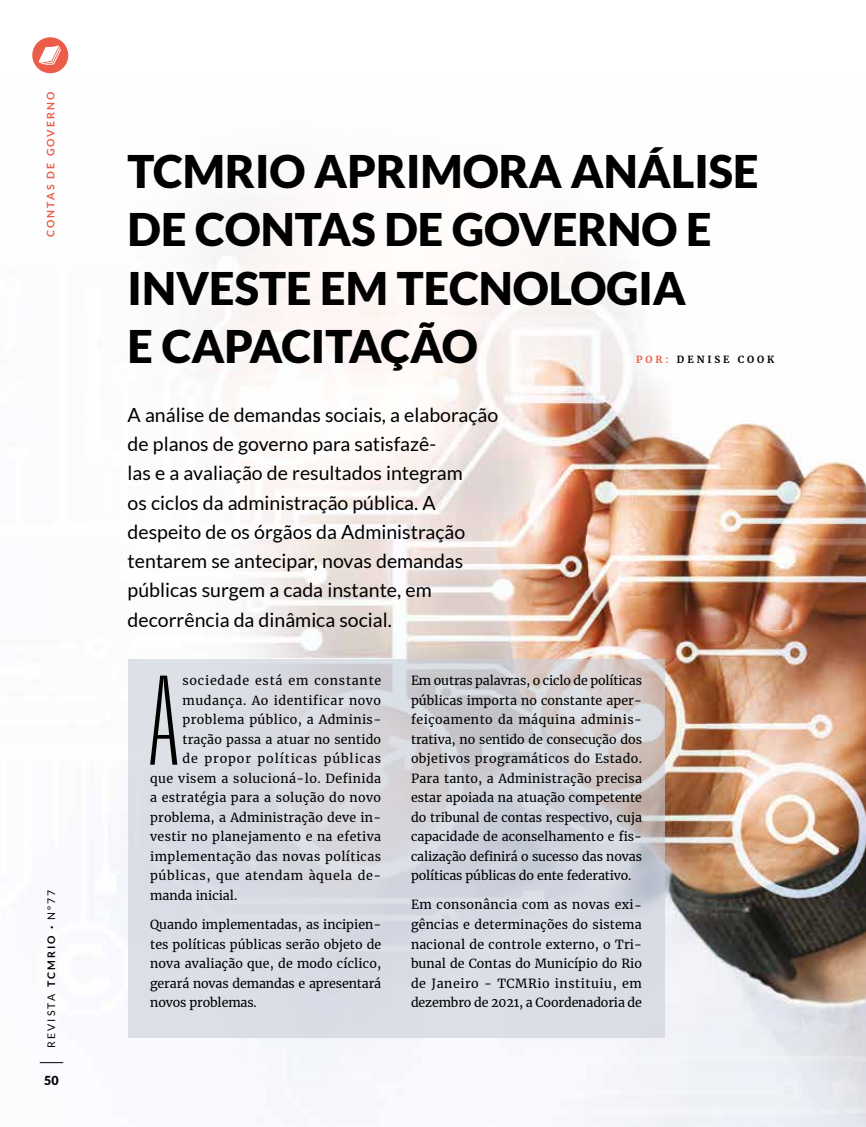
<style>
.page{position:relative;width:866px;height:1127px;background:#fff}
.page>*{position:absolute;margin:0;border:0;box-sizing:border-box;transform-origin:0 0}
.t1{font:100 ultra-condensed 123.45px "Univers LT Std";color:#000}
.t2{font:900 45px/58.5px "Lato";color:#000}
.t3{font:19.5px/29.2px "Lato";color:#000}
.t4{font:12.45px/19.5px "Merriweather";letter-spacing:.03em;color:#000;text-align:justify}
.t5{font:12.45px "Merriweather";letter-spacing:.05em;color:#000}
.t6{font:12.45px "Merriweather";letter-spacing:.01em;color:#000}
.t7{font:12.45px "Merriweather";letter-spacing:.07em;color:#000}
.t8{font:12.45px "Merriweather";letter-spacing:.06em;color:#000}
.t9{font:12.45px "Merriweather";color:#000}
.t10{font:900 12.45px "Lato";color:#000}
.t11{font:10.5px "Lato";letter-spacing:.2em;color:#000}
.t12{font:700 10.5px "Lato";letter-spacing:.2em;color:#eb5d48}
.t13{font:700 9.75px "Merriweather";letter-spacing:.3em;color:#000}
.s1{font-weight:700}
.s2{font-size:6px}
.s3{color:#eb5d48}
</style>
<div class="page">
<img style="left:39px;top:203px;width:826px;height:924px">
<svg style="left:128px;top:659px;width:536px;height:379px;background:#d5d7df"></svg>
<svg style="left:40px;top:1062px;width:23px;height:1px"></svg>
<div style="left:32px;top:37px;width:36px;height:36px;background:#eb5d48;border-radius:50%"></div>
<svg style="left:39px;top:45px;width:22px;height:20px"></svg>
<p class="t12" style="left:45px;top:237px;width:147px;rotate:-90deg">CONTAS DE GOVERNO</p>
<p class="t11" style="left:46px;top:1048px;width:160px;rotate:-90deg">REVISTA <span class="s1">TCMRIO</span> <span class="s2">•</span> Nº77</p>
<p class="t10" style="left:44px;top:1073px;width:16px">50</p>
<h2 class="t2" style="left:128px;top:141px;width:632px">TCMRIO APRIMORA ANÁLISE<br>DE CONTAS DE GOVERNO E<br>INVESTE EM TECNOLOGIA<br>E CAPACITAÇÃO</h2>
<p class="t13" style="left:636px;top:353px;width:140px"><span class="s3">POR:</span> DENISE COOK</p>
<p class="t3" style="left:128px;top:400px;width:372px">A análise de demandas sociais, a elaboração de planos de governo para satisfazê-<br>las e a avaliação de resultados integram<br>os ciclos da administração pública. A despeito de os órgãos da Administração tentarem se antecipar, novas demandas públicas surgem a cada instante, em decorrência da dinâmica social.</p>
<h1 class="t1" style="left:151px;top:658px;width:27px">A</h1>
<p class="t8" style="left:182px;top:672px;width:200px">sociedade está em constante</p>
<p class="t4" style="left:182px;top:690px;width:200px">mudança. Ao identificar novo</p>
<p class="t4" style="left:182px;top:709px;width:200px">problema público, a Adminis-</p>
<p class="t6" style="left:182px;top:730px;width:200px">tração passa a atuar no sentido</p>
<p class="t7" style="left:182px;top:750px;width:200px">de propor políticas públicas</p>
<p class="t4" style="left:150px;top:768px;width:232px">que visem a solucioná-lo. Definida</p>
<p class="t4" style="left:150px;top:787px;width:232px">a estratégia para a solução do novo</p>
<p class="t4" style="left:150px;top:807px;width:232px">problema, a Administração deve in-</p>
<p class="t4" style="left:150px;top:826px;width:232px">vestir no planejamento e na efetiva</p>
<p class="t4" style="left:150px;top:846px;width:232px">implementação das novas políticas</p>
<p class="t5" style="left:150px;top:867px;width:232px">públicas, que atendam àquela de-</p>
<p class="t9" style="left:150px;top:886px;width:89px">manda inicial.</p>
<p class="t4" style="left:150px;top:914px;width:232px">Quando implementadas, as incipien&shy;tes políticas públicas serão objeto de nova avaliação que, de modo cíclico, gerará novas demandas e apresentará novos problemas.</p>
<p class="t4" style="left:411px;top:670px;width:232px">Em outras palavras, o ciclo de políticas públicas importa no constante aper&shy;feiçoamento da máquina adminis&shy;trativa, no sentido de consecução dos objetivos programáticos do Estado.<br>Para tanto, a Administração precisa estar apoiada na atuação competente do tribunal de contas respectivo, cuja capacidade de aconselhamento e fis&shy;calização definirá o sucesso das novas políticas públicas do ente federativo.</p>
<p class="t4" style="left:411px;top:895px;width:232px">Em consonância com as novas exi&shy;gências e determinações do sistema nacional de controle externo, o Tri&shy;bunal de Contas do Município do Rio de Janeiro - TCMRio instituiu, em dezembro de 2021, a Coordenadoria de</p>
</div>
